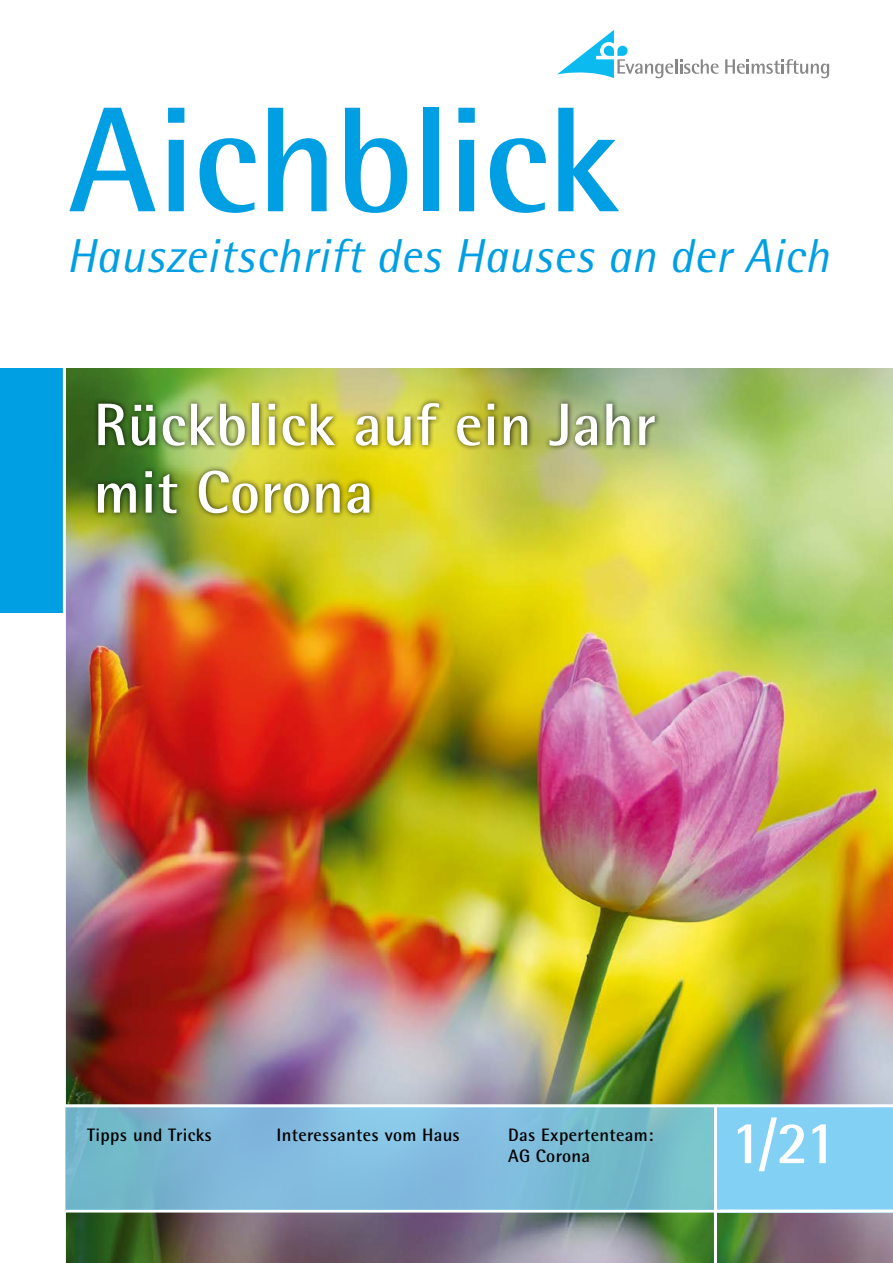
<style>
.page{position:relative;width:893px;height:1263px;background:#fff}
.page>*{position:absolute;margin:0;border:0;box-sizing:border-box;transform-origin:0 0}
.t1{font:700 150px "Agfa Rotis Semisans";letter-spacing:-.01em;color:#009fe3}
.t2{font:700 60px/67.5px "Agfa Rotis Semisans";letter-spacing:.01em;color:#fff}
.t3{font:italic 47.7px "Agfa Rotis Semisans";letter-spacing:.01em;color:#009fe3}
.t4{font:700 18px/21px "Agfa Rotis Semisans";letter-spacing:.02em;color:#000}
</style>
<div class="page">
<img style="left:66px;top:368px;width:827px;height:895px">
<div style="left:0;top:368px;width:66px;height:245px;background:#009fe3"></div>
<svg style="left:725px;top:59px;width:104px;height:19px"></svg>
<svg style="left:557px;top:30px;width:162px;height:48px"></svg>
<div style="left:617px;top:46px;width:11px;height:10px;background:#0bbbef;border-radius:5px"></div>
<hr style="left:63px;top:355px;width:3px;height:908px;background:#fff">
<div style="left:715px;top:1107px;width:178px;height:105px;background:#83d0f5"></div>
<hr style="left:714px;top:1107px;width:3px;height:156px;background:#fff">
<hr style="left:66px;top:1209px;width:827px;height:3px;background:#fff">
<svg style="left:66px;top:1107px;width:648px;height:102px;background:#7cbbd6"></svg>
<hr style="left:64px;top:1104px;width:829px;height:3px;background:#fff">
<div style="left:92px;top:398px;width:569px;height:122px;background:#000;opacity:.8"></div>
<h1 class="t1" style="left:68px;top:68px;width:553px">Aichblick</h1>
<h3 class="t3" style="left:66px;top:227px;width:764px">Hauszeitschrift des Hauses an der Aich</h3>
<h2 class="t2" style="left:94px;top:390px;width:564px">Rückblick auf ein Jahr mit Corona</h2>
<p class="t4" style="left:87px;top:1124px;width:126px">Tipps und Tricks</p>
<p class="t4" style="left:276px;top:1124px;width:185px">Interessantes vom Haus</p>
<p class="t4" style="left:508px;top:1124px;width:147px">Das Expertenteam:<br>AG Corona</p>
<h2 class="t2" style="left:730px;top:1108px;width:108px">1/21</h2>
</div>
